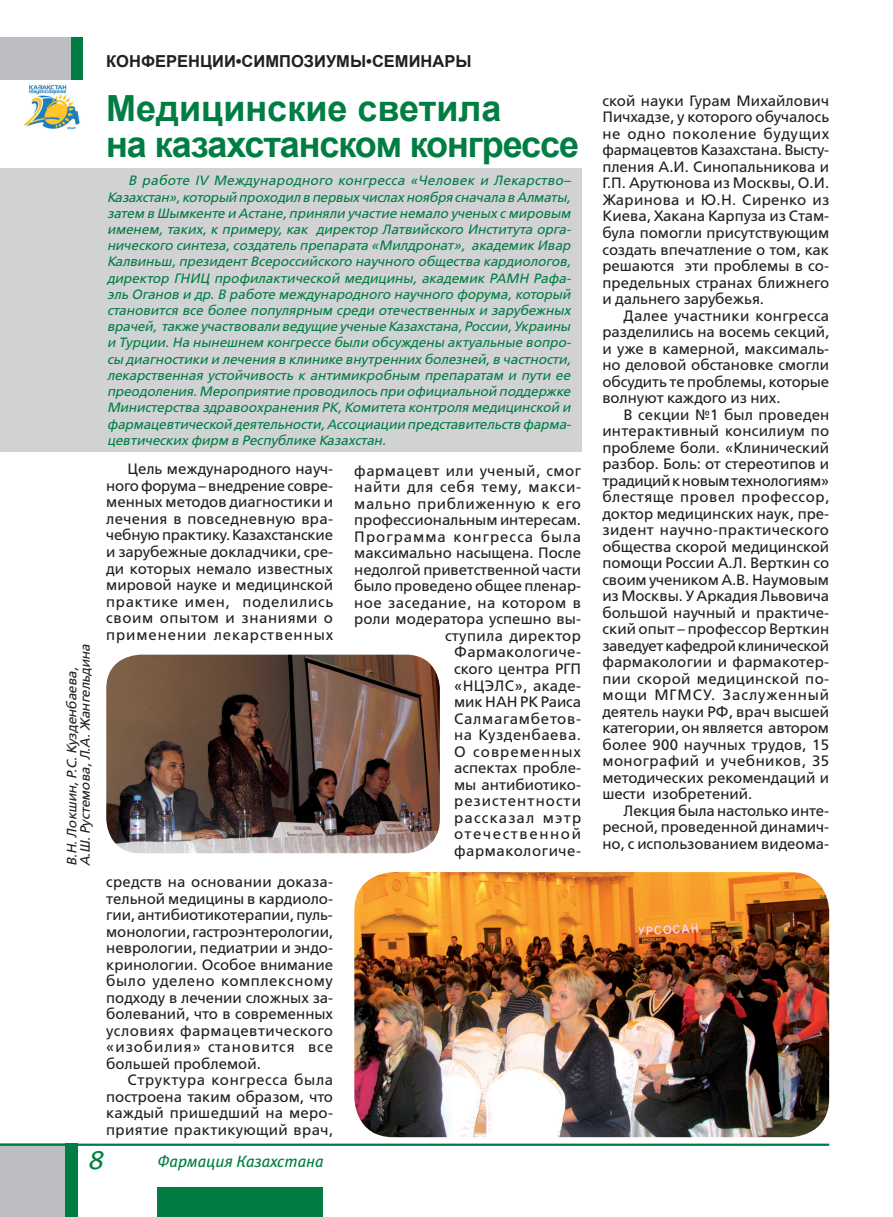
<style>
.page{position:relative;width:893px;height:1217px;background:#fff}
.page>*{position:absolute;margin:0;border:0;box-sizing:border-box;transform-origin:0 0}
.t1{font:700 36px/36px "Arial";letter-spacing:-.015em;color:#007d43}
.t2{font:italic 27px "Meta Book LFC";color:#007d43}
.t3{font:700 16.5px "Arial";color:#231f20}
.t4{font:italic 16.5px "Meta Book LFC";color:#007d43}
.t5{font:500 15px/16.5px "DS Free Set";color:#231f20;text-align:justify}
.t6{font:500 15px/16.5px "DS Free Set";letter-spacing:.025em;color:#231f20;text-align:right}
.t7{font:500 15px "DS Free Set";letter-spacing:.02em;color:#231f20}
.t8{font:500 15px "DS Free Set";letter-spacing:.03em;color:#231f20}
.t9{font:500 15px "DS Free Set";letter-spacing:.04em;color:#231f20}
.t10{font:500 15px "DS Free Set";letter-spacing:-.02em;color:#231f20}
.t11{font:500 15px "DS Free Set";letter-spacing:.035em;color:#231f20}
.t12{font:500 15px "DS Free Set";letter-spacing:.06em;color:#231f20}
.t13{font:500 15px "DS Free Set";letter-spacing:.05em;color:#231f20}
.t14{font:500 15px "DS Free Set";letter-spacing:.065em;color:#231f20}
.t15{font:italic 500 13.5px/16.2px "DS Free Set";color:#007d43;text-align:justify}
.t16{font:italic 500 13.5px/13.5px "DS Free Set";color:#231f20}
</style>
<div class="page">
<div style="left:158px;top:1187px;width:165px;height:29px;background:#007d43"></div>
<div style="left:45px;top:1143px;width:32px;height:73px;background:#007d43"></div>
<div style="left:0;top:1143px;width:65px;height:73px;background:#bcbdc0"></div>
<hr style="left:0;top:1143px;width:829px;height:2px;background:#007d43">
<div style="left:70px;top:37px;width:13px;height:43px;background:#007d43"></div>
<div style="left:0;top:37px;width:70px;height:43px;background:#bcbdc0"></div>
<img style="left:24px;top:85px;width:56px;height:44px">
<div style="left:0;top:168px;width:581px;height:283px;background:#d1d2d4"></div>
<img style="left:106px;top:654px;width:334px;height:199px">
<img style="left:354px;top:872px;width:475px;height:264px">
<p class="t3" style="left:106px;top:50px;width:367px">конференции•симпозиумы•семинары</p>
<p class="t16" style="left:65px;top:866px;width:224px;rotate:-90deg">В.Н. Локшин, Р.С. Кузденбаева,<br>А.Ш. Рустемова, Л.А. Жангельдина</p>
<p class="t1" style="left:106px;top:91px;width:474px">Медицинские светила<br>на казахстанском конгрессе</p>
<p class="t15" style="left:107px;top:173px;width:466px;text-indent:21px">В работе IV Международного конгресса «Человек и Лекарство– Казахстан», который проходил в первых числах ноября сначала в Алматы, затем в Шымкенте и Астане, приняли участие немало ученых с мировым именем, таких, к примеру, как директор Латвийского Института орга&shy;нического синтеза, создатель препарата «Милдронат», академик Ивар Калвиньш, президент Всероссийского научного общества кардиологов, директор ГНИЦ профилактической медицины, академик РАМН Рафа&shy;эль Оганов и др. В работе международного научного форума, который становится все более популярным среди отечественных и зарубежных врачей, также участвовали ведущие ученые Казахстана, России, Украины и Турции. На нынешнем конгрессе были обсуждены актуальные вопро&shy;сы диагностики и лечения в клинике внутренних болезней, в частности, лекарственная устойчивость к антимикробным препаратам и пути ее преодоления. Мероприятие проводилось при официальной поддержке Министерства здравоохранения РК, Комитета контроля медицинской и фармацевтической деятельности, Ассоциации представительств фарма&shy;цевтических фирм в Республике Казахстан.</p>
<p class="t6" style="left:354px;top:462px;width:228px">фармацевт или ученый, смог найти для себя тему, макси&shy;мально приближенную к его профессиональным интересам.<br>Программа конгресса была максимально насыщена. После недолгой приветственной части было проведено общее пленар&shy;ное заседание, на котором в роли модератора успешно вы&shy;ступила директор<br>Фармакологиче-<br>ского центра РГП<br>«НЦЭЛС», акаде-<br>мик НАН РК Раиса<br>Салмагамбетов-<br>на Кузденбаева.<br>О современных<br>аспектах пробле-<br>мы антибиотико&shy;резистентности<br>рассказал мэтр отечественной фармакологиче-</p>
<p class="t5" style="left:106px;top:461px;width:228px;text-indent:21px">Цель международного науч&shy;ного форума – внедрение совре&shy;менных методов диагностики и лечения в повседневную вра&shy;чебную практику. Казахстанские и зарубежные докладчики, сре&shy;ди которых немало известных мировой науке и медицинской практике имен, поделились своим опытом и знаниями о применении лекарственных</p>
<p class="t5" style="left:106px;top:874px;width:228px">средств на основании доказа-</p>
<p class="t5" style="left:106px;top:890px;width:228px">тельной медицины в кардиоло-</p>
<p class="t5" style="left:106px;top:907px;width:228px">гии, антибиотикотерапии, пуль-</p>
<p class="t5" style="left:106px;top:923px;width:228px">монологии, гастроэнтерологии,</p>
<p class="t5" style="left:106px;top:940px;width:228px">неврологии, педиатрии и эндо-</p>
<p class="t5" style="left:106px;top:956px;width:228px">кринологии. Особое внимание</p>
<p class="t9" style="left:106px;top:972px;width:228px">было уделено комплексному</p>
<p class="t5" style="left:106px;top:989px;width:228px">подходу в лечении сложных за-</p>
<p class="t5" style="left:106px;top:1006px;width:228px">болеваний, что в современных</p>
<p class="t8" style="left:106px;top:1021px;width:228px">условиях фармацевтического</p>
<p class="t12" style="left:106px;top:1038px;width:228px">«изобилия» становится все</p>
<p class="t5" style="left:106px;top:1055px;width:156px">большей проблемой.</p>
<p class="t9" style="left:128px;top:1071px;width:207px">Структура конгресса была</p>
<p class="t5" style="left:106px;top:1088px;width:228px">построена таким образом, что</p>
<p class="t7" style="left:106px;top:1104px;width:228px">каждый пришедший на меро-</p>
<p class="t7" style="left:106px;top:1120px;width:228px">приятие практикующий врач,</p>
<p class="t2" style="left:88px;top:1143px;width:17px">8</p>
<p class="t4" style="left:158px;top:1151px;width:168px">Фармация Казахстана</p>
<p class="t5" style="left:602px;top:93px;width:228px">ской науки Гурам Михайлович</p>
<p class="t5" style="left:602px;top:109px;width:228px">Пичхадзе, у которого обучалось</p>
<p class="t13" style="left:602px;top:125px;width:228px">не одно поколение будущих</p>
<p class="t5" style="left:602px;top:142px;width:228px">фармацевтов Казахстана. Высту-</p>
<p class="t5" style="left:602px;top:159px;width:228px">пления А.И. Синопальникова и</p>
<p class="t5" style="left:602px;top:175px;width:228px">Г.П. Арутюнова из Москвы, О.И.</p>
<p class="t7" style="left:602px;top:191px;width:228px">Жаринова и Ю.Н. Сиренко из</p>
<p class="t5" style="left:602px;top:208px;width:228px">Киева, Хакана Карпуза из Стам-</p>
<p class="t5" style="left:602px;top:225px;width:228px">була помогли присутствующим</p>
<p class="t5" style="left:602px;top:241px;width:228px">создать впечатление о том, как</p>
<p class="t5" style="left:602px;top:258px;width:228px">решаются эти проблемы в со-</p>
<p class="t5" style="left:602px;top:274px;width:228px">предельных странах ближнего</p>
<p class="t5" style="left:602px;top:291px;width:163px">и дальнего зарубежья.</p>
<p class="t7" style="left:624px;top:306px;width:207px">Далее участники конгресса</p>
<p class="t5" style="left:602px;top:324px;width:228px">разделились на восемь секций,</p>
<p class="t5" style="left:602px;top:340px;width:228px">и уже в камерной, максималь-</p>
<p class="t5" style="left:602px;top:357px;width:228px">но деловой обстановке смогли</p>
<p class="t5" style="left:602px;top:373px;width:228px">обсудить те проблемы, которые</p>
<p class="t5" style="left:602px;top:390px;width:180px">волнуют каждого из них.</p>
<p class="t5" style="left:624px;top:406px;width:207px">В секции №1 был проведен</p>
<p class="t5" style="left:602px;top:423px;width:228px">интерактивный консилиум по</p>
<p class="t5" style="left:602px;top:439px;width:228px">проблеме боли. «Клинический</p>
<p class="t5" style="left:602px;top:456px;width:228px">разбор. Боль: от стереотипов и</p>
<p class="t10" style="left:602px;top:471px;width:228px">традиций к новым технологиям»</p>
<p class="t11" style="left:602px;top:488px;width:228px">блестяще провел профессор,</p>
<p class="t5" style="left:602px;top:505px;width:228px">доктор медицинских наук, пре-</p>
<p class="t6" style="left:602px;top:522px;width:228px">зидент научно-практического</p>
<p class="t5" style="left:602px;top:538px;width:228px">общества скорой медицинской</p>
<p class="t5" style="left:602px;top:555px;width:228px">помощи России А.Л. Верткин со</p>
<p class="t5" style="left:602px;top:571px;width:228px">своим учеником А.В. Наумовым</p>
<p class="t5" style="left:602px;top:588px;width:228px">из Москвы. У Аркадия Львовича</p>
<p class="t5" style="left:602px;top:604px;width:228px">большой научный и практиче-</p>
<p class="t5" style="left:602px;top:621px;width:228px">ский опыт – профессор Верткин</p>
<p class="t5" style="left:602px;top:637px;width:228px">заведует кафедрой клинической</p>
<p class="t5" style="left:602px;top:654px;width:228px">фармакологии и фармакотер-</p>
<p class="t8" style="left:602px;top:669px;width:228px">пии скорой медицинской по-</p>
<p class="t14" style="left:602px;top:686px;width:228px">мощи МГМСУ. Заслуженный</p>
<p class="t5" style="left:602px;top:703px;width:228px">деятель науки РФ, врач высшей</p>
<p class="t5" style="left:602px;top:720px;width:228px">категории, он является автором</p>
<p class="t7" style="left:602px;top:735px;width:228px">более 900 научных трудов, 15</p>
<p class="t8" style="left:602px;top:752px;width:228px">монографий и учебников, 35</p>
<p class="t5" style="left:602px;top:769px;width:228px">методических рекомендаций и</p>
<p class="t5" style="left:602px;top:786px;width:151px">шести изобретений.</p>
<p class="t5" style="left:624px;top:802px;width:207px">Лекция была настолько инте-</p>
<p class="t5" style="left:602px;top:819px;width:228px">ресной, проведенной динамич-</p>
<p class="t5" style="left:602px;top:835px;width:228px">но, с использованием видеома-</p>
</div>
